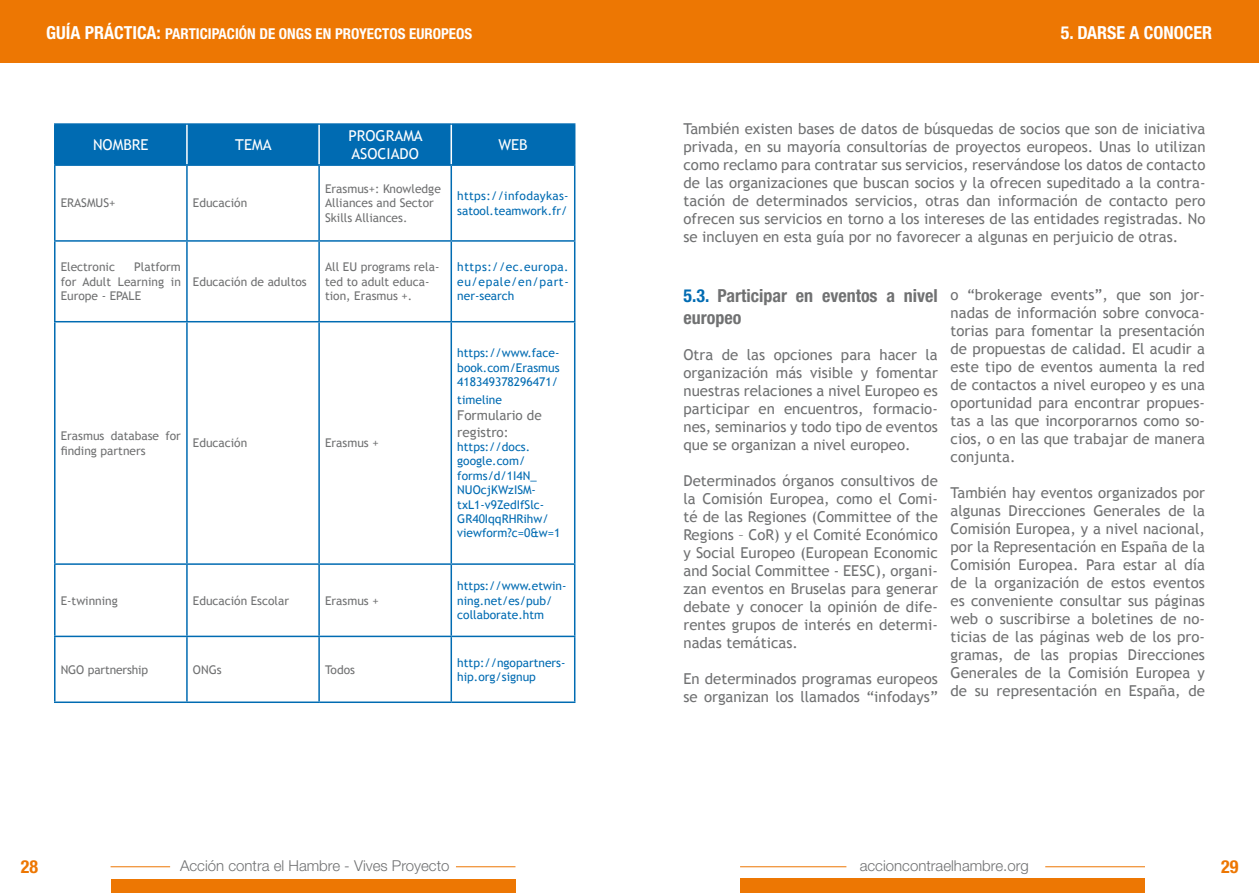
<style>
.page{position:relative;width:1259px;height:893px;background:#fff}
.page>*{position:absolute;margin:0;border:0;box-sizing:border-box;transform-origin:0 0}
.t1{font:700 condensed 18px/21.6px "Helvetica Neue";color:#707172}
.t2{font:700 condensed 18px "Helvetica Neue";color:#fff}
.t3{font:700 condensed 18px "Helvetica Neue";color:#ed7703}
.t4{font:15px/18px "Trebuchet MS";color:#707172;text-align:justify}
.t5{font:300 15px "Helvetica Neue";color:#707172}
.t6{font:700 condensed 15px "Helvetica Neue";color:#fff}
.t7{font:15px/18px "Trebuchet MS";color:#fff}
.t8{font:13.5px/16.2px "Trebuchet MS";color:#707172}
.t9{font:12px/14.4px "Trebuchet MS";color:#006bb2}
.t10{font:12px/14.4px "Trebuchet MS";color:#707172}
.s1{font-size:18px}
.s2{color:#006bb2}
</style>
<div class="page">
<div style="left:0;top:0;width:629px;height:62px;background:#ed7703"></div>
<hr style="left:111px;top:866px;width:59px;height:1px;background:#ed7703">
<hr style="left:456px;top:866px;width:59px;height:1px;background:#ed7703">
<div style="left:111px;top:879px;width:404px;height:14px;background:#ed7703"></div>
<div style="left:629px;top:0;width:630px;height:62px;background:#ed7703"></div>
<hr style="left:740px;top:866px;width:106px;height:1px;background:#ed7703">
<hr style="left:1045px;top:866px;width:100px;height:1px;background:#ed7703">
<div style="left:740px;top:879px;width:405px;height:14px;background:#ed7703"></div>
<div style="left:56px;top:125px;width:518px;height:39px;background:#006bb2"></div>
<hr style="left:54px;top:123px;width:133px;height:2px;background:#006bb2">
<hr style="left:54px;top:125px;width:2px;height:39px;background:#006bb2">
<hr style="left:187px;top:123px;width:132px;height:2px;background:#006bb2">
<hr style="left:319px;top:123px;width:132px;height:2px;background:#006bb2">
<hr style="left:451px;top:123px;width:124px;height:2px;background:#006bb2">
<hr style="left:574px;top:125px;width:1px;height:39px;background:#006bb2">
<hr style="left:186px;top:125px;width:2px;height:39px;background:#fff">
<hr style="left:318px;top:125px;width:2px;height:39px;background:#fff">
<hr style="left:450px;top:125px;width:2px;height:39px;background:#fff">
<hr style="left:54px;top:164px;width:133px;height:2px;background:#006bb2">
<hr style="left:54px;top:166px;width:2px;height:74px;background:#006bb2">
<hr style="left:187px;top:164px;width:132px;height:2px;background:#006bb2">
<hr style="left:186px;top:166px;width:2px;height:74px;background:#006bb2">
<hr style="left:451px;top:164px;width:124px;height:2px;background:#006bb2">
<hr style="left:574px;top:166px;width:1px;height:74px;background:#006bb2">
<hr style="left:54px;top:240px;width:133px;height:2px;background:#006bb2">
<hr style="left:54px;top:242px;width:2px;height:79px;background:#006bb2">
<hr style="left:187px;top:240px;width:132px;height:2px;background:#006bb2">
<hr style="left:186px;top:242px;width:2px;height:79px;background:#006bb2">
<hr style="left:451px;top:240px;width:124px;height:2px;background:#006bb2">
<hr style="left:574px;top:242px;width:1px;height:79px;background:#006bb2">
<hr style="left:54px;top:321px;width:133px;height:1px;background:#006bb2">
<hr style="left:54px;top:322px;width:2px;height:241px;background:#006bb2">
<hr style="left:187px;top:321px;width:132px;height:1px;background:#006bb2">
<hr style="left:186px;top:322px;width:2px;height:241px;background:#006bb2">
<hr style="left:451px;top:321px;width:124px;height:1px;background:#006bb2">
<hr style="left:574px;top:322px;width:1px;height:241px;background:#006bb2">
<hr style="left:54px;top:563px;width:133px;height:2px;background:#006bb2">
<hr style="left:54px;top:565px;width:2px;height:71px;background:#006bb2">
<hr style="left:187px;top:563px;width:132px;height:2px;background:#006bb2">
<hr style="left:186px;top:565px;width:2px;height:71px;background:#006bb2">
<hr style="left:451px;top:563px;width:124px;height:2px;background:#006bb2">
<hr style="left:574px;top:565px;width:1px;height:71px;background:#006bb2">
<hr style="left:54px;top:636px;width:133px;height:1px;background:#006bb2">
<hr style="left:54px;top:637px;width:2px;height:64px;background:#006bb2">
<hr style="left:187px;top:636px;width:132px;height:1px;background:#006bb2">
<hr style="left:186px;top:637px;width:2px;height:64px;background:#006bb2">
<hr style="left:451px;top:636px;width:124px;height:1px;background:#006bb2">
<hr style="left:574px;top:637px;width:1px;height:64px;background:#006bb2">
<hr style="left:54px;top:701px;width:133px;height:2px;background:#006bb2">
<hr style="left:187px;top:701px;width:132px;height:2px;background:#006bb2">
<hr style="left:451px;top:701px;width:124px;height:2px;background:#006bb2">
<hr style="left:318px;top:166px;width:2px;height:74px;background:#006bb2">
<hr style="left:450px;top:166px;width:2px;height:74px;background:#006bb2">
<hr style="left:319px;top:240px;width:132px;height:2px;background:#006bb2">
<hr style="left:318px;top:242px;width:2px;height:79px;background:#006bb2">
<hr style="left:450px;top:242px;width:2px;height:79px;background:#006bb2">
<hr style="left:319px;top:321px;width:132px;height:1px;background:#006bb2">
<hr style="left:318px;top:322px;width:2px;height:241px;background:#006bb2">
<hr style="left:450px;top:322px;width:2px;height:241px;background:#006bb2">
<hr style="left:319px;top:563px;width:132px;height:2px;background:#006bb2">
<hr style="left:318px;top:565px;width:2px;height:71px;background:#006bb2">
<hr style="left:450px;top:565px;width:2px;height:71px;background:#006bb2">
<hr style="left:319px;top:636px;width:132px;height:1px;background:#006bb2">
<hr style="left:318px;top:637px;width:2px;height:64px;background:#006bb2">
<hr style="left:450px;top:637px;width:2px;height:64px;background:#006bb2">
<hr style="left:319px;top:701px;width:132px;height:2px;background:#006bb2">
<hr style="left:319px;top:164px;width:132px;height:2px;background:#006bb2">
<p class="t6" style="left:46px;top:24px;width:427px"><span class="s1">GUÍA PRÁCTICA:</span> PARTICIPACIÓN DE ONGS EN PROYECTOS EUROPEOS</p>
<p class="t7" style="left:93px;top:136px;width:57px">NOMBRE</p>
<p class="t7" style="left:235px;top:136px;width:38px">TEMA</p>
<p class="t7" style="left:348px;top:127px;width:76px">PROGRAMA<br>ASOCIADO</p>
<p class="t7" style="left:498px;top:136px;width:31px">WEB</p>
<p class="t10" style="left:61px;top:196px;width:56px">ERASMUS+</p>
<p class="t10" style="left:193px;top:196px;width:56px">Educación</p>
<p class="t10" style="left:325px;top:182px;width:117px">Erasmus+: Knowledge<br>Alliances and Sector<br>Skills Alliances.</p>
<p class="t9" style="left:457px;top:189px;width:113px">https://infodaykas&shy;satool.teamwork.fr/</p>
<p class="t10" style="left:61px;top:260px;width:122px;text-align:justify;text-indent:73px">Platform for Adult Learning in Europe - EPALE</p>
<p class="t10" style="left:61px;top:260px;width:56px">Electronic</p>
<p class="t10" style="left:193px;top:274px;width:115px">Educación de adultos</p>
<p class="t10" style="left:325px;top:260px;width:116px">All EU programs rela&shy;ted to adult educa&shy;tion, Erasmus +.</p>
<p class="t9" style="left:457px;top:260px;width:113px;text-align:justify">https://ec.europa. eu/epale/en/part&shy;ner-search</p>
<p class="t10" style="left:61px;top:429px;width:122px">Erasmus database for finding partners</p>
<p class="t10" style="left:193px;top:436px;width:56px">Educación</p>
<p class="t10" style="left:325px;top:436px;width:55px">Erasmus +</p>
<p class="t10" style="left:61px;top:593px;width:59px">E-twinning</p>
<p class="t10" style="left:193px;top:593px;width:98px">Educación Escolar</p>
<p class="t10" style="left:325px;top:593px;width:55px">Erasmus +</p>
<p class="t9" style="left:457px;top:346px;width:104px;text-align:justify">https://www.face&shy;book.com/Erasmus 418349378296471/</p>
<p class="t9" style="left:457px;top:393px;width:46px">timeline</p>
<p class="t8" style="left:457px;top:408px;width:86px">Formulario de registro:</p>
<p class="t9" style="left:457px;top:440px;width:105px">https://docs. google.com/ forms/d/1I4N_<br>NUOcjKWzISM&shy;txL1-v9ZedIfSlc-<br>GR40IqqRHRihw/ viewform?c=0&amp;w=1</p>
<p class="t9" style="left:457px;top:579px;width:111px">https://www.etwin&shy;ning.net/es/pub/ collaborate.htm</p>
<p class="t10" style="left:61px;top:662px;width:89px">NGO partnership</p>
<p class="t10" style="left:193px;top:662px;width:30px">ONGs</p>
<p class="t10" style="left:325px;top:662px;width:31px">Todos</p>
<p class="t9" style="left:457px;top:655px;width:110px">http://ngopartners&shy;hip.org/signup</p>
<p class="t2" style="left:1060px;top:21px;width:153px">5. DARSE A CONOCER</p>
<p class="t4" style="left:683px;top:120px;width:523px">También existen bases de datos de búsquedas de socios que son de iniciativa privada, en su mayoría consultorías de proyectos europeos. Unas lo utilizan como reclamo para contratar sus servicios, reservándose los datos de contacto de las organizaciones que buscan socios y la ofrecen supeditado a la contra&shy;tación de determinados servicios, otras dan información de contacto pero ofrecen sus servicios en torno a los intereses de las entidades registradas. No se incluyen en esta guía por no favorecer a algunas en perjuicio de otras.</p>
<p class="t1" style="left:683px;top:285px;width:256px"><span class="s2">5.3.</span> Participar en eventos a nivel europeo</p>
<p class="t4" style="left:683px;top:346px;width:256px">Otra de las opciones para hacer la organización más visible y fomentar nuestras relaciones a nivel Europeo es participar en encuentros, formacio&shy;nes, seminarios y todo tipo de eventos que se organizan a nivel europeo.</p>
<p class="t4" style="left:683px;top:472px;width:256px">Determinados órganos consultivos de la Comisión Europea, como el Comi&shy;té de las Regiones (Committee of the Regions – CoR) y el Comité Económico y Social Europeo (European Economic and Social Committee - EESC), organi&shy;zan eventos en Bruselas para generar debate y conocer la opinión de dife&shy;rentes grupos de interés en determi&shy;nadas temáticas.</p>
<p class="t4" style="left:683px;top:670px;width:256px">En determinados programas europeos se organizan los llamados “infodays”</p>
<p class="t4" style="left:950px;top:285px;width:256px">o “brokerage events”, que son jor&shy;nadas de información sobre convoca&shy;torias para fomentar la presentación de propuestas de calidad. El acudir a este tipo de eventos aumenta la red de contactos a nivel europeo y es una oportunidad para encontrar propues&shy;tas a las que incorporarnos como so&shy;cios, o en las que trabajar de manera conjunta.</p>
<p class="t4" style="left:950px;top:483px;width:256px">También hay eventos organizados por algunas Direcciones Generales de la Comisión Europea, y a nivel nacional, por la Representación en España de la Comisión Europea. Para estar al día de la organización de estos eventos es conveniente consultar sus páginas web o suscribirse a boletines de no&shy;ticias de las páginas web de los pro&shy;gramas, de las propias Direcciones Generales de la Comisión Europea y de su representación en España, de</p>
<p class="t3" style="left:21px;top:856px;width:19px">28</p>
<p class="t5" style="left:180px;top:856px;width:271px">Acción contra el Hambre - Vives Proyecto</p>
<p class="t3" style="left:1221px;top:856px;width:19px">29</p>
<p class="t5" style="left:859px;top:856px;width:170px">accioncontraelhambre.org</p>
</div>
